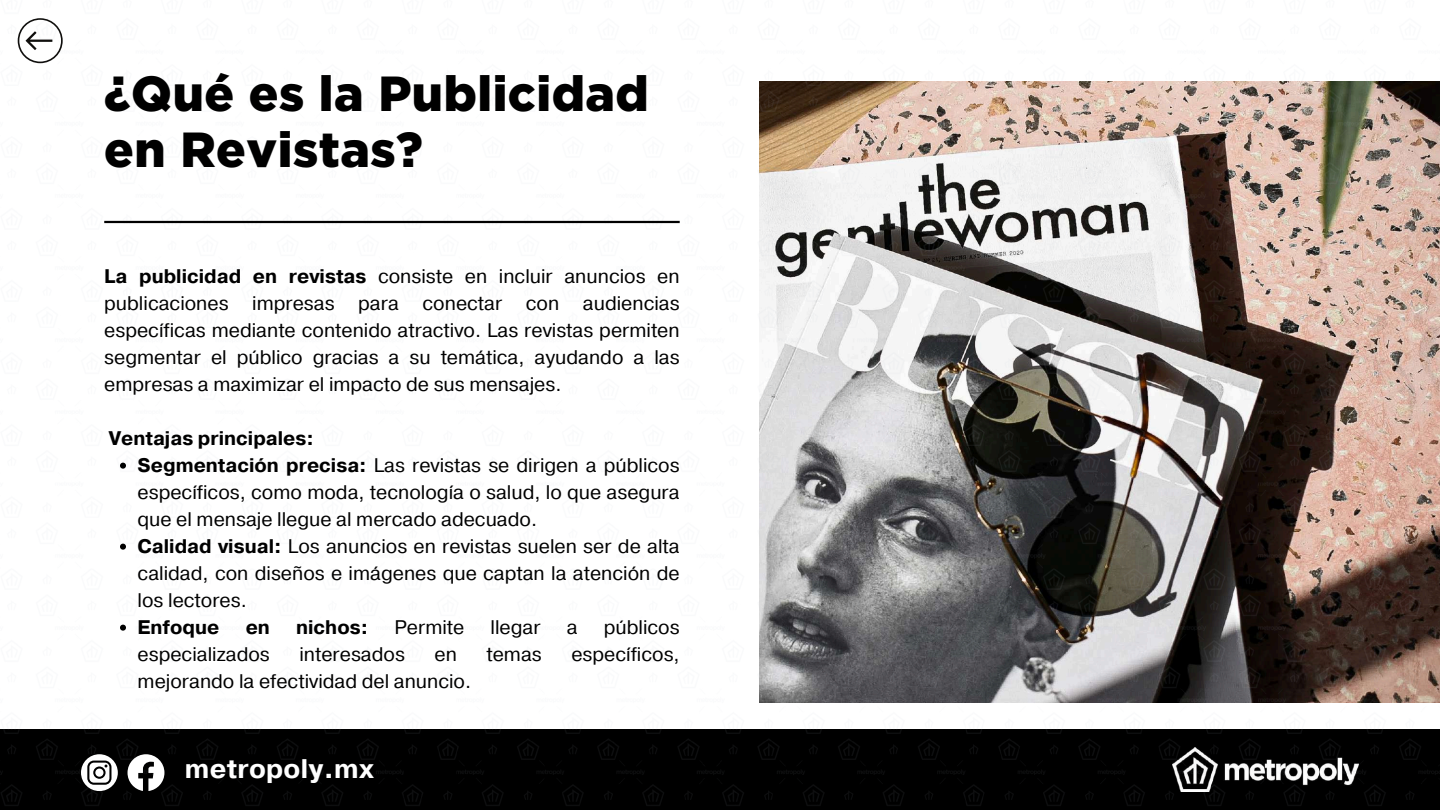
<style>
.page{position:relative;width:1440px;height:810px;background:#fff}
.page>*{position:absolute;margin:0;border:0;box-sizing:border-box;transform-origin:0 0}
.t1{font:900 49.2px/56.1px "Gotham";letter-spacing:.01em;color:#000}
.t2{font:700 26.8px "Pragmatica";letter-spacing:.01em;color:#fff}
.t3{font:19.6px/27px "Pragmatica";color:#000;text-align:justify}
.t4{font:700 19.6px "Pragmatica";color:#000}
.s1{font-weight:700}
</style>
<div class="page">
<img style="left:0;top:36px;width:1440px;height:774px">
<hr style="left:104px;top:221px;width:576px;height:2px;background:#000">
<svg style="left:81px;top:754px;width:37px;height:37px"></svg>
<svg style="left:128px;top:754px;width:36px;height:37px"></svg>
<svg style="left:18px;top:18px;width:44px;height:45px"></svg>
<svg style="left:120px;top:463px;width:6px;height:6px"></svg>
<svg style="left:120px;top:544px;width:6px;height:6px"></svg>
<svg style="left:120px;top:625px;width:6px;height:6px"></svg>
<h1 class="t1" style="left:104px;top:64px;width:546px">¿Qué es la Publicidad en Revistas?</h1>
<p class="t3" style="left:104px;top:263px;width:577px"><span class="s1">La publicidad en revistas</span> consiste en incluir anuncios en publicaciones impresas para conectar con audiencias específicas mediante contenido atractivo. Las revistas permiten segmentar el público gracias a su temática, ayudando a las empresas a maximizar el impacto de sus mensajes.</p>
<p class="t3" style="left:138px;top:425px;width:544px;text-align:left;text-indent:-29px"><span class="s1">Ventajas principales:<br>Segmentación precisa:</span> Las revistas se dirigen a públicos específicos, como moda, tecnología o salud, lo que asegura que el mensaje llegue al mercado adecuado.<br><span class="s1">Calidad visual:</span> Los anuncios en revistas suelen ser de alta calidad, con diseños e imágenes que captan la atención de los lectores.</p>
<p class="t4" style="left:138px;top:614px;width:83px">Enfoque</p>
<p class="t4" style="left:246px;top:614px;width:26px">en</p>
<p class="t4" style="left:296px;top:614px;width:74px">nichos:</p>
<p class="t3" style="left:394px;top:614px;width:71px">Permite</p>
<p class="t3" style="left:491px;top:614px;width:52px">llegar</p>
<p class="t3" style="left:567px;top:614px;width:12px">a</p>
<p class="t3" style="left:604px;top:614px;width:77px">públicos</p>
<p class="t3" style="left:138px;top:641px;width:134px">especializados</p>
<p class="t3" style="left:299px;top:641px;width:107px">interesados</p>
<p class="t3" style="left:435px;top:641px;width:24px">en</p>
<p class="t3" style="left:486px;top:641px;width:57px">temas</p>
<p class="t3" style="left:571px;top:641px;width:110px">específicos,</p>
<p class="t3" style="left:138px;top:668px;width:335px">mejorando la efectividad del anuncio.</p>
<h2 class="t2" style="left:185px;top:751px;width:191px">metropoly.mx</h2>
</div>
